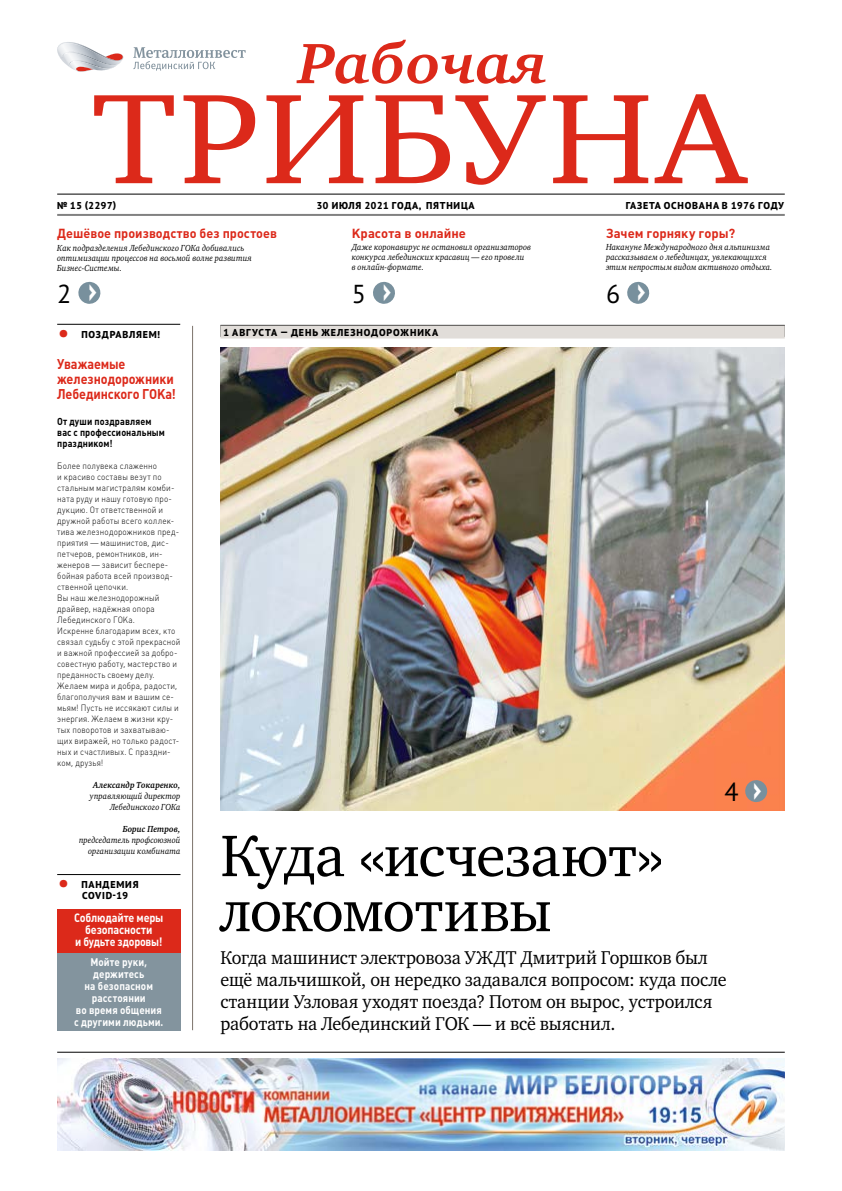
<style>
.page{position:relative;width:842px;height:1191px;background:#fff}
.page>*{position:absolute;margin:0;border:0;box-sizing:border-box;transform-origin:0 0}
.t1{font:60px/55px "Charter C";letter-spacing:-.015em;color:#000}
.t2{font:26px "PT Sans Pro";color:#000}
.t3{font:19px/22px "Charter C";color:#000;scale:.95 1}
.t4{font:700 14px/15px "Plumb";letter-spacing:-.01em;color:#dc291a;scale:.9 1}
.t5{font:700 13px "Plumb";color:#dc291a}
.t6{font:700 12px/12px "Plumb";letter-spacing:-.015em;color:#fff;text-align:center;scale:.9 1}
.t7{font:700 11px/12px "Plumb";letter-spacing:.005em;color:#fff;text-align:center;scale:.9 1}
.t8{font:800 10px/11px "PT Sans Pro";letter-spacing:.08em;color:#000}
.t9{font:10px/11px "Plumb Bold C";letter-spacing:.01em;color:#000;scale:.9 1}
.t10{font:300 9px/11px "Plumb";letter-spacing:.015em;color:#000;scale:.9 1}
.t11{font:italic 9px/10px "Charter C";letter-spacing:.01em;color:#000;scale:.9 1}
.t12{font:italic 700 9px "Charter C";letter-spacing:.015em;color:#000;scale:.9 1}
.s1{font-family:"Plumb";font-weight:700;font-size:34px;color:#fff}
.s2{font-weight:400;font-size:27px;color:#dc291a}
</style>
<div class="page">
<svg style="left:133px;top:47px;width:113px;height:24px"></svg>
<svg style="left:57px;top:42px;width:67px;height:30px"></svg>
<svg style="left:94px;top:94px;width:654px;height:91px"></svg>
<svg style="left:297px;top:40px;width:248px;height:44px"></svg>
<hr style="left:57px;top:194px;width:728px;height:1px;background:#000">
<hr style="left:57px;top:214px;width:728px;height:2px;background:#818181">
<div style="left:57px;top:909px;width:123px;height:44px;background:#dc291a"></div>
<div style="left:57px;top:953px;width:123px;height:77px;background:#83949e"></div>
<hr style="left:57px;top:874px;width:123px;height:1px;background:#000">
<img style="left:57px;top:1058px;width:728px;height:92px">
<hr style="left:57px;top:1052px;width:728px;height:1px;background:#000">
<div style="left:220px;top:325px;width:565px;height:13px;background:#e1ddd9"></div>
<hr style="left:57px;top:324px;width:123px;height:1px;background:#000">
<svg style="left:89px;top:282px;width:5px;height:22px"></svg>
<hr style="left:192px;top:326px;width:1px;height:704px;background:#7d736c">
<img style="left:220px;top:348px;width:565px;height:462px">
<svg style="left:638px;top:282px;width:5px;height:22px"></svg>
<svg style="left:384px;top:282px;width:4px;height:22px"></svg>
<svg style="left:754px;top:780px;width:7px;height:22px"></svg>
<p class="t8" style="left:57px;top:199px;width:61px">№ 15 (2297)</p>
<p class="t8" style="left:316px;top:199px;width:160px">30 ИЮЛЯ 2021 ГОДА, ПЯТНИЦА</p>
<p class="t8" style="left:626px;top:199px;width:160px">ГАЗЕТА ОСНОВАНА В 1976 ГОДУ</p>
<h3 class="t5" style="left:57px;top:226px;width:221px">Дешёвое производство без простоев</h3>
<h3 class="t5" style="left:352px;top:226px;width:116px">Красота в онлайне</h3>
<p class="t11" style="left:57px;top:243px;width:218px">Как подразделения Лебединского ГОКа добивались оптимизации процессов на восьмой волне развития<br>Бизнес-Системы.</p>
<h2 class="t2" style="left:57px;top:277px;width:41px">2 <span class="s1">›</span></h2>
<p class="t11" style="left:352px;top:243px;width:201px">Даже коронавирус не остановил организаторов конкурса лебединских красавиц — его провели<br>в онлайн-формате.</p>
<h2 class="t2" style="left:352px;top:277px;width:41px">5 <span class="s1">›</span></h2>
<p class="t8" style="left:58px;top:329px;width:104px"><span class="s2">•</span> ПОЗДРАВЛЯЕМ!</p>
<p class="t8" style="left:223px;top:327px;width:217px">1 АВГУСТА — ДЕНЬ ЖЕЛЕЗНОДОРОЖНИКА</p>
<h3 class="t4" style="left:57px;top:356px;width:134px">Уважаемые железнодорожники<br>Лебединского ГОКа!</h3>
<h3 class="t5" style="left:606px;top:226px;width:131px">Зачем горняку горы?</h3>
<p class="t11" style="left:606px;top:243px;width:187px">Накануне Международного дня альпинизма рассказываем о лебединцах, увлекающихся этим непростым видом активного отдыха.</p>
<h2 class="t2" style="left:606px;top:277px;width:41px">6 <span class="s1">›</span></h2>
<p class="t9" style="left:57px;top:416px;width:121px">От души поздравляем вас с профессиональным праздником!</p>
<p class="t10" style="left:57px;top:460px;width:138px">Более полувека слаженно<br>и красиво составы везут по стальным магистралям комби&shy;ната руду и нашу готовую про&shy;дукцию. От ответственной и дружной работы всего коллек&shy;тива железнодорожников пред&shy;приятия — машинистов, дис&shy;петчеров, ремонтников, ин&shy;женеров — зависит беспере&shy;бойная работа всей производ&shy;ственной цепочки.<br>Вы наш железнодорожный драйвер, надёжная опора<br>Лебединского ГОКа.<br>Искренне благодарим всех, кто связал судьбу с этой прекрасной и важной профессией за добро&shy;совестную работу, мастерство и преданность своему делу.<br>Желаем мира и добра, радости, благополучия вам и вашим се&shy;мьям! Пусть не иссякают силы и энергия. Желаем в жизни кру&shy;тых поворотов и захватываю&shy;щих виражей, но только радост&shy;ных и счастливых. С праздни&shy;ком, друзья!</p>
<p class="t12" style="left:93px;top:780px;width:98px">Александр Токаренко,</p>
<p class="t11" style="left:90px;top:790px;width:102px;line-height:11px;text-align:right">управляющий директор<br>Лебединского ГОКа</p>
<p class="t12" style="left:123px;top:824px;width:66px">Борис Петров,</p>
<p class="t11" style="left:79px;top:834px;width:114px;line-height:11px;text-align:right">председатель профсоюзной организации комбината</p>
<p class="t8" style="left:82px;top:879px;width:58px;text-indent:-25px"><span class="s2">•</span> ПАНДЕМИЯ<br>COVID-19</p>
<h3 class="t6" style="left:74px;top:911px;width:101px">Соблюдайте меры безопасности<br>и будьте здоровы!</h3>
<p class="t7" style="left:74px;top:956px;width:101px">Мойте руки, держитесь<br>на безопасном расстоянии<br>во время общения с другими людьми.</p>
<h2 class="t2" style="left:725px;top:774px;width:16px">4</h2>
<h1 class="t1" style="left:220px;top:829px;width:444px">Куда «исчезают» локомотивы</h1>
<h3 class="t3" style="left:220px;top:947px;width:534px">Когда машинист электровоза УЖДТ Дмитрий Горшков был ещё мальчишкой, он нередко задавался вопросом: куда после станции Узловая уходят поезда? Потом он вырос, устроился работать на Лебединский ГОК — и всё выяснил.</h3>
</div>
